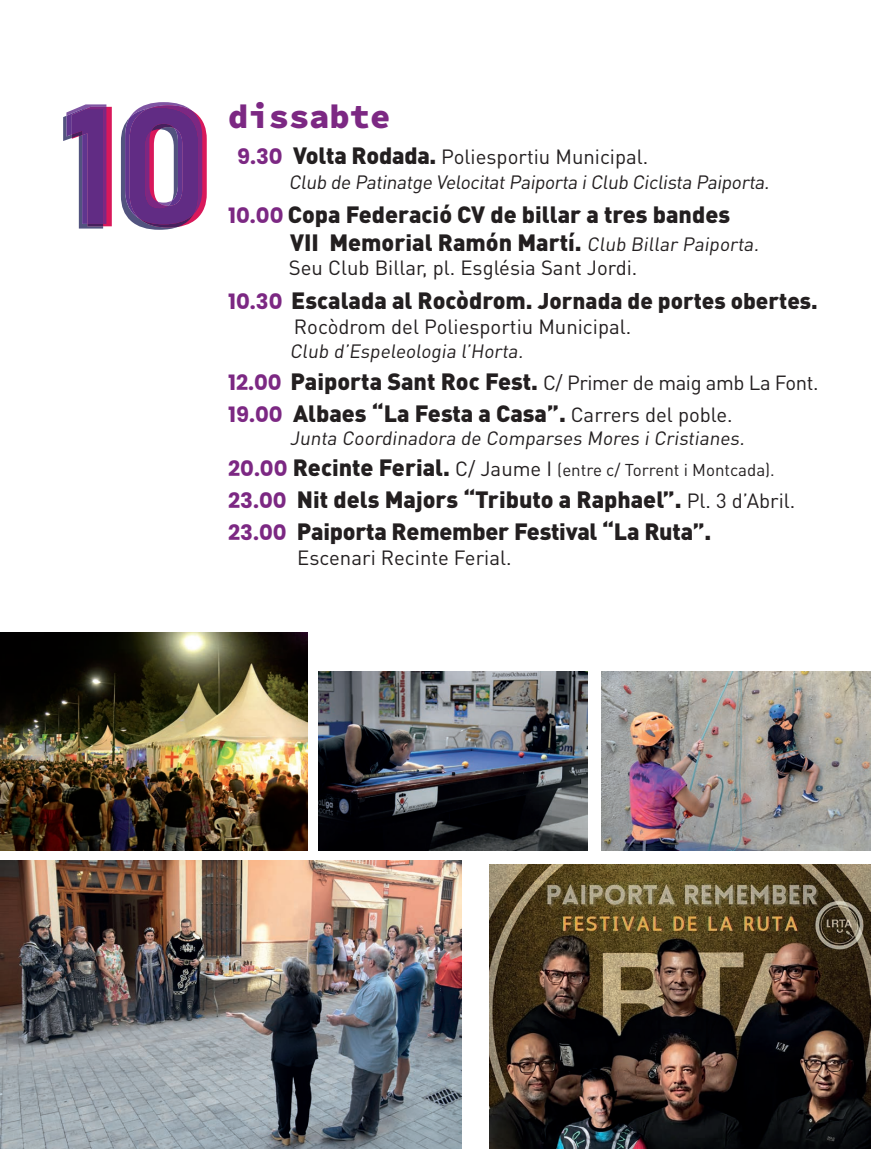
<style>
.page{position:relative;width:893px;height:1149px;background:#fff}
.page>*{position:absolute;margin:0;border:0;box-sizing:border-box;transform-origin:0 0}
.agost{font:900 33.75px "Source Code Pro";color:#7c2883}
.texto{font:900 23.4px "DIN Pro";color:#231f20}
.texto-2{font:900 22.5px "DIN Pro";color:#231f20}
.texto-3{font:20.25px "DIN Pro";color:#231f20}
.texto-4{font:20.25px "DIN Pro";letter-spacing:-.02em;color:#231f20}
.texto-5{font:19.12px "DIN Pro";color:#231f20}
.texto-6{font:16.88px "DIN Pro";color:#231f20}
.s1{font-family:"Poppins";font-weight:700;font-size:21.15px;color:#7c2883}
.s2{font-weight:900;font-size:23.4px}
.s3{font-weight:400;font-size:19.12px}
.s4{font-size:23.4px}
.s5{font-weight:400;font-size:20.25px}
.s6{font-size:20.25px}
</style>
<div class="page">
<svg style="left:63px;top:104px;width:49px;height:124px"></svg>
<svg style="left:121px;top:102px;width:86px;height:128px"></svg>
<img style="left:0;top:860px;width:461px;height:288px">
<img style="left:0;top:632px;width:308px;height:218px">
<img style="left:489px;top:864px;width:382px;height:284px">
<img style="left:602px;top:671px;width:269px;height:179px">
<img style="left:319px;top:671px;width:269px;height:179px">
<p class="agost" style="left:228px;top:92px;width:164px">dissabte</p>
<p class="texto-3" style="left:237px;top:142px;width:413px"><span class="s1">9.30</span> <span class="s2">Volta Rodada.</span> Poliesportiu Municipal.</p>
<p class="texto-5" style="left:289px;top:169px;width:485px">Club de Patinatge VelocitatPaiporta iClub Ciclista Paiporta.</p>
<p class="texto" style="left:228px;top:198px;width:503px"><span class="s1">10.00</span> Copa Federació CV de billar a tres bandes</p>
<p class="texto" style="left:290px;top:226px;width:474px">VII Memorial Ramón Martí. <span class="s3">Club Billar Paiporta.</span></p>
<p class="texto-3" style="left:289px;top:254px;width:350px">Seu Club Billar, pl. Església Sant Jordi.</p>
<p class="texto-2" style="left:228px;top:286px;width:591px"><span class="s1">10.30</span> <span class="s4">Escalada al Rocòdrom.</span> Jornada de portes obertes.</p>
<p class="texto-3" style="left:294px;top:312px;width:339px">Rocòdrom del Poliesportiu Municipal.</p>
<p class="texto-5" style="left:290px;top:338px;width:238px">Club d’Espeleologia l’Horta.</p>
<p class="texto-4" style="left:228px;top:368px;width:592px"><span class="s1">12.00</span> <span class="s2">Paiporta Sant Roc Fest.</span> C/ Primer de maig amb La Font.</p>
<p class="texto" style="left:228px;top:397px;width:506px"><span class="s1">19.00</span> Albaes “La Festa a Casa”. <span class="s5">Carrers del poble.</span></p>
<p class="texto-5" style="left:290px;top:424px;width:460px">Junta Coordinadora de Comparses Mores i Cristianes.</p>
<p class="texto-6" style="left:228px;top:458px;width:548px"><span class="s1">20.00</span> <span class="s2">Recinte Ferial.</span> <span class="s6">C/ Jaume I</span> (entre c/ Torrent i Montcada).</p>
<p class="texto" style="left:228px;top:483px;width:569px"><span class="s1">23.00</span> Nit dels Majors “Tributo a Raphael”. <span class="s5">Pl. 3 d’Abril.</span></p>
<p class="texto" style="left:228px;top:515px;width:485px"><span class="s1">23.00</span> Paiporta Remember Festival “La Ruta”.</p>
<p class="texto-3" style="left:297px;top:543px;width:216px">Escenari Recinte Ferial.</p>
</div>
